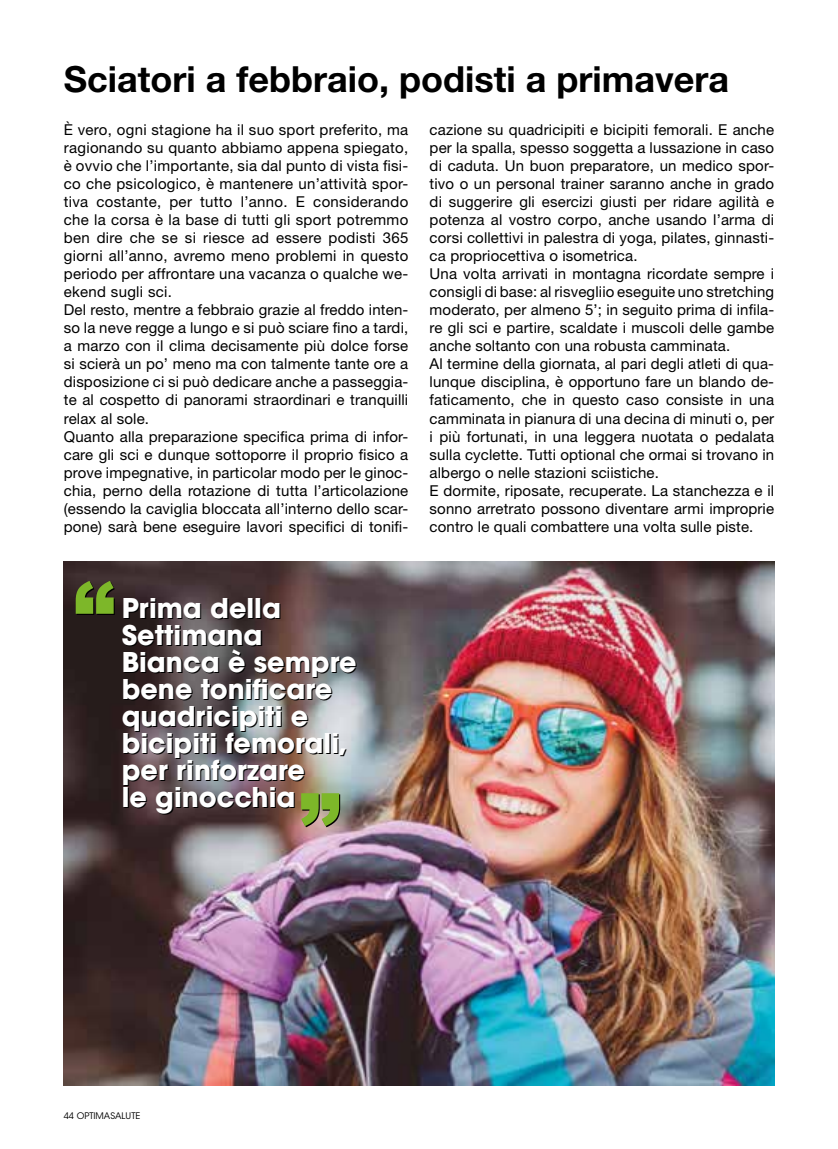
<style>
.page{position:relative;width:838px;height:1149px;background:#fff}
.page>*{position:absolute;margin:0;border:0;box-sizing:border-box;transform-origin:0 0}
.t1{font:700 36px "Helvetica Neue";color:#000}
.t2{font:700 27px/27px "ITC Avant Garde Std";color:#fff}
.t3{font:15px/18px "Helvetica Neue";letter-spacing:.01em;color:#000}
.t4{font:9px "ITC Avant Garde Std";color:#000}
</style>
<div class="page">
<img style="left:64px;top:561px;width:710px;height:523px">
<svg style="left:76px;top:580px;width:39px;height:34px"></svg>
<svg style="left:301px;top:793px;width:39px;height:34px"></svg>
<h1 class="t1" style="left:64px;top:57px;width:667px">Sciatori a febbraio, podisti a primavera</h1>
<p class="t3" style="left:429px;top:121px;width:346px">cazione su quadricipiti e bicipiti femorali. E anche per la spalla, spesso soggetta a lussazione in caso di caduta. Un buon preparatore, un medico spor&shy;tivo o un personal trainer saranno anche in grado di suggerire gli esercizi giusti per ridare agilità e potenza al vostro corpo, anche usando l’arma di corsi collettivi in palestra di yoga, pilates, ginnasti&shy;ca propriocettiva o isometrica.<br>Una volta arrivati in montagna ricordate sempre i consigli di base: al risvegliio eseguite uno stretching moderato, per almeno 5’; in seguito prima di infila&shy;re gli sci e partire, scaldate i muscoli delle gambe anche soltanto con una robusta camminata.<br>Al termine della giornata, al pari degli atleti di qua&shy;lunque disciplina, è opportuno fare un blando de&shy;faticamento, che in questo caso consiste in una camminata in pianura di una decina di minuti o, per i più fortunati, in una leggera nuotata o pedalata sulla cyclette. Tutti optional che ormai si trovano in albergo o nelle stazioni sciistiche.<br>E dormite, riposate, recuperate. La stanchezza e il sonno arretrato possono diventare armi improprie contro le quali combattere una volta sulle piste.</p>
<p class="t3" style="left:64px;top:121px;width:346px">È vero, ogni stagione ha il suo sport preferito, ma ragionando su quanto abbiamo appena spiegato, è ovvio che l’importante, sia dal punto di vista fisi&shy;co che psicologico, è mantenere un’attività spor&shy;tiva costante, per tutto l’anno. E considerando che la corsa è la base di tutti gli sport potremmo ben dire che se si riesce ad essere podisti 365 giorni all’anno, avremo meno problemi in questo periodo per affrontare una vacanza o qualche we&shy;ekend sugli sci.<br>Del resto, mentre a febbraio grazie al freddo inten&shy;so la neve regge a lungo e si può sciare fino a tardi, a marzo con il clima decisamente più dolce forse si scierà un po’ meno ma con talmente tante ore a disposizione ci si può dedicare anche a passeggia&shy;te al cospetto di panorami straordinari e tranquilli relax al sole.<br>Quanto alla preparazione specifica prima di infor&shy;care gli sci e dunque sottoporre il proprio fisico a prove impegnative, in particolar modo per le ginoc&shy;chia, perno della rotazione di tutta l’articolazione (essendo la caviglia bloccata all’interno dello scar&shy;pone) sarà bene eseguire lavori specifici di tonifi-</p>
<h2 class="t2" style="left:122px;top:594px;width:236px">Prima della<br>Settimana<br>Bianca è sempre bene tonificare quadricipiti e bicipiti femorali, per rinforzare<br>le ginocchia</h2>
<p class="t4" style="left:64px;top:1110px;width:78px">44 OPTIMASALUTE</p>
</div>
